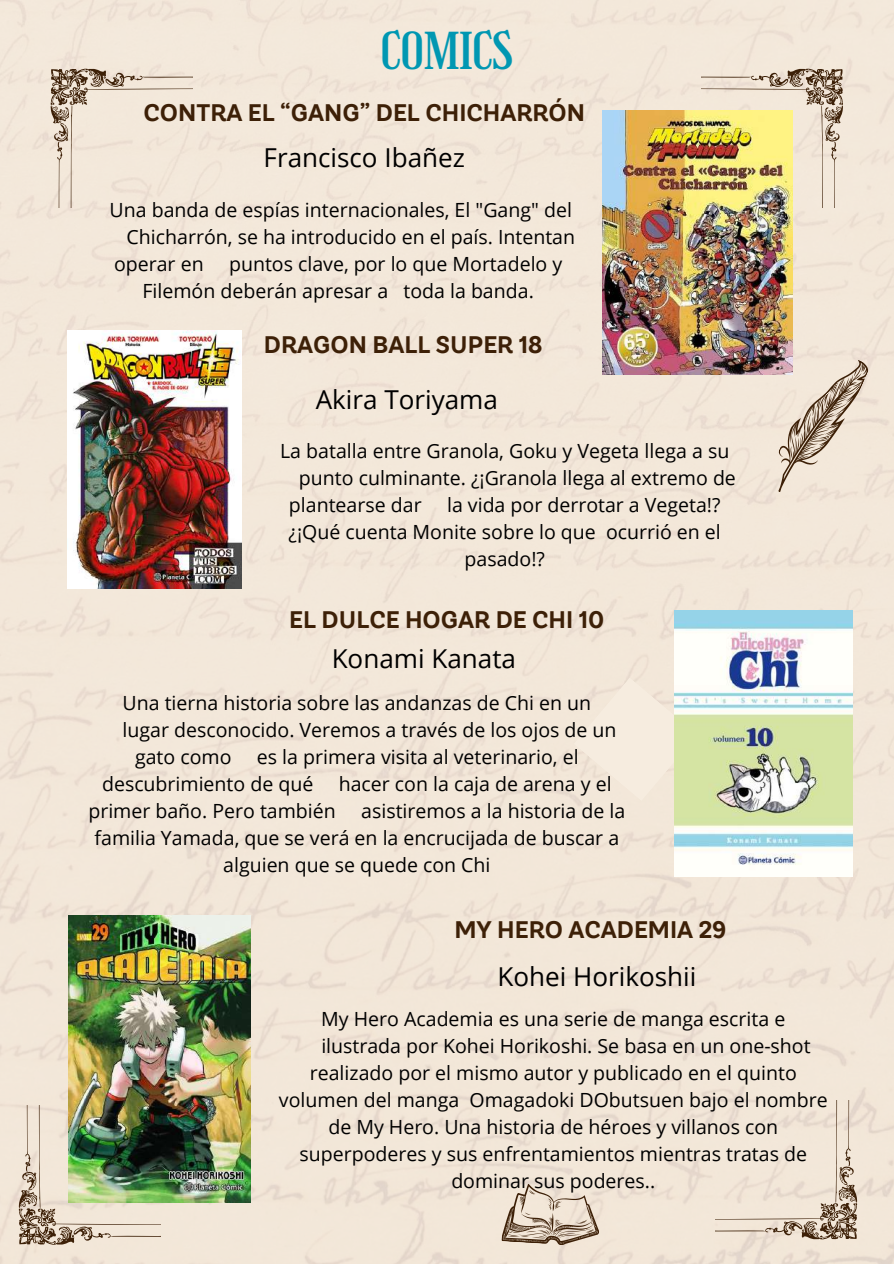
<style>
.page{position:relative;width:894px;height:1264px;background:#fff}
.page>*{position:absolute;margin:0;border:0;box-sizing:border-box;transform-origin:0 0}
.t1{font:49.65px "Girassol";letter-spacing:-.02em;color:#0097b2}
.t2{font:25.95px "Open Sans";color:#000}
.t3{font:700 23.85px "TT Hazelnuts";color:#3d2007}
.t4{font:19.5px/27px "Open Sans";color:#000}
</style>
<div class="page">
<div style="left:0;top:0;width:893px;height:1263px;background:#f3e7d9"></div>
<svg style="left:701px;top:68px;width:142px;height:140px;background:#dccebe"></svg>
<svg style="left:50px;top:68px;width:142px;height:140px;background:#e6dacb"></svg>
<svg style="left:18px;top:1105px;width:142px;height:140px;background:#dbcebe"></svg>
<svg style="left:715px;top:1100px;width:142px;height:140px;background:#e5d8c9"></svg>
<svg style="left:501px;top:1181px;width:100px;height:66px;background:#d0c1b1"></svg>
<div style="left:573px;top:677px;width:101px;height:124px;background:#f6ecdf"></div>
<svg style="left:763px;top:345px;width:107px;height:160px;background:#ded1c2"></svg>
<img style="left:602px;top:110px;width:190px;height:265px">
<img style="left:67px;top:330px;width:174px;height:258px">
<img style="left:674px;top:610px;width:178px;height:266px">
<img style="left:68px;top:915px;width:183px;height:287px">
<h1 class="t1" style="left:380px;top:22px;width:134px">COMICS</h1>
<p class="t3" style="left:143px;top:97px;width:443px">CONTRA EL “GANG” DEL CHICHARRÓN</p>
<h2 class="t2" style="left:263px;top:139px;width:203px">Francisco Ibañez</h2>
<p class="t4" style="left:109px;top:196px;width:464px">Una banda de espías internacionales, El "Gang" del</p>
<p class="t4" style="left:127px;top:223px;width:450px">Chicharrón, se ha introducido en el país. Intentan</p>
<p class="t4" style="left:114px;top:250px;width:91px">operar en</p>
<p class="t4" style="left:142px;top:250px;width:421px;text-indent:86px">puntos clave, por lo que Mortadelo y<br>Filemón deberán apresar a toda la banda.</p>
<p class="t3" style="left:264px;top:330px;width:280px">DRAGON BALL SUPER 18</p>
<h2 class="t2" style="left:315px;top:381px;width:184px">Akira Toriyama</h2>
<p class="t4" style="left:280px;top:437px;width:450px">La batalla entre Granola, Goku y Vegeta llega a su</p>
<p class="t4" style="left:299px;top:464px;width:438px">punto culminante. ¿¡Granola llega al extremo de</p>
<p class="t4" style="left:289px;top:491px;width:134px">plantearse dar</p>
<p class="t4" style="left:447px;top:491px;width:275px">la vida por derrotar a Vegeta!?</p>
<p class="t4" style="left:288px;top:518px;width:433px">¿¡Qué cuenta Monite sobre lo que ocurrió en el</p>
<p class="t4" style="left:464px;top:545px;width:82px">pasado!?</p>
<p class="t3" style="left:289px;top:604px;width:316px">EL DULCE HOGAR DE CHI 10</p>
<h2 class="t2" style="left:331px;top:640px;width:186px">Konami Kanata</h2>
<p class="t4" style="left:122px;top:688px;width:470px">Una tierna historia sobre las andanzas de Chi en un</p>
<p class="t4" style="left:122px;top:715px;width:495px">lugar desconocido. Veremos a través de los ojos de un</p>
<p class="t4" style="left:135px;top:742px;width:98px">gato como</p>
<p class="t4" style="left:102px;top:742px;width:478px;text-indent:155px">es la primera visita al veterinario, el descubrimiento de qué</p>
<p class="t4" style="left:338px;top:769px;width:274px">hacer con la caja de arena y el</p>
<p class="t4" style="left:88px;top:796px;width:249px">primer baño. Pero también</p>
<p class="t4" style="left:361px;top:796px;width:265px">asistiremos a la historia de la</p>
<p class="t4" style="left:94px;top:823px;width:526px">familia Yamada, que se verá en la encrucijada de buscar a</p>
<p class="t4" style="left:223px;top:850px;width:269px">alguien que se quede con Chi</p>
<p class="t3" style="left:454px;top:915px;width:274px">MY HERO ACADEMIA 29</p>
<h2 class="t2" style="left:497px;top:958px;width:200px">Kohei Horikoshii</h2>
<p class="t4" style="left:321px;top:1005px;width:465px">My Hero Academia es una serie de manga escrita e</p>
<p class="t4" style="left:321px;top:1032px;width:490px">ilustrada por Kohei Horikoshi. Se basa en un one-shot</p>
<p class="t4" style="left:310px;top:1059px;width:488px">realizado por el mismo autor y publicado en el quinto</p>
<p class="t4" style="left:279px;top:1086px;width:550px">volumen del manga Omagadoki DObutsuen bajo el nombre</p>
<p class="t4" style="left:328px;top:1113px;width:451px">de My Hero. Una historia de héroes y villanos con</p>
<p class="t4" style="left:299px;top:1140px;width:509px">superpoderes y sus enfrentamientos mientras tratas de</p>
<p class="t4" style="left:451px;top:1167px;width:205px">dominar sus poderes..</p>
</div>
